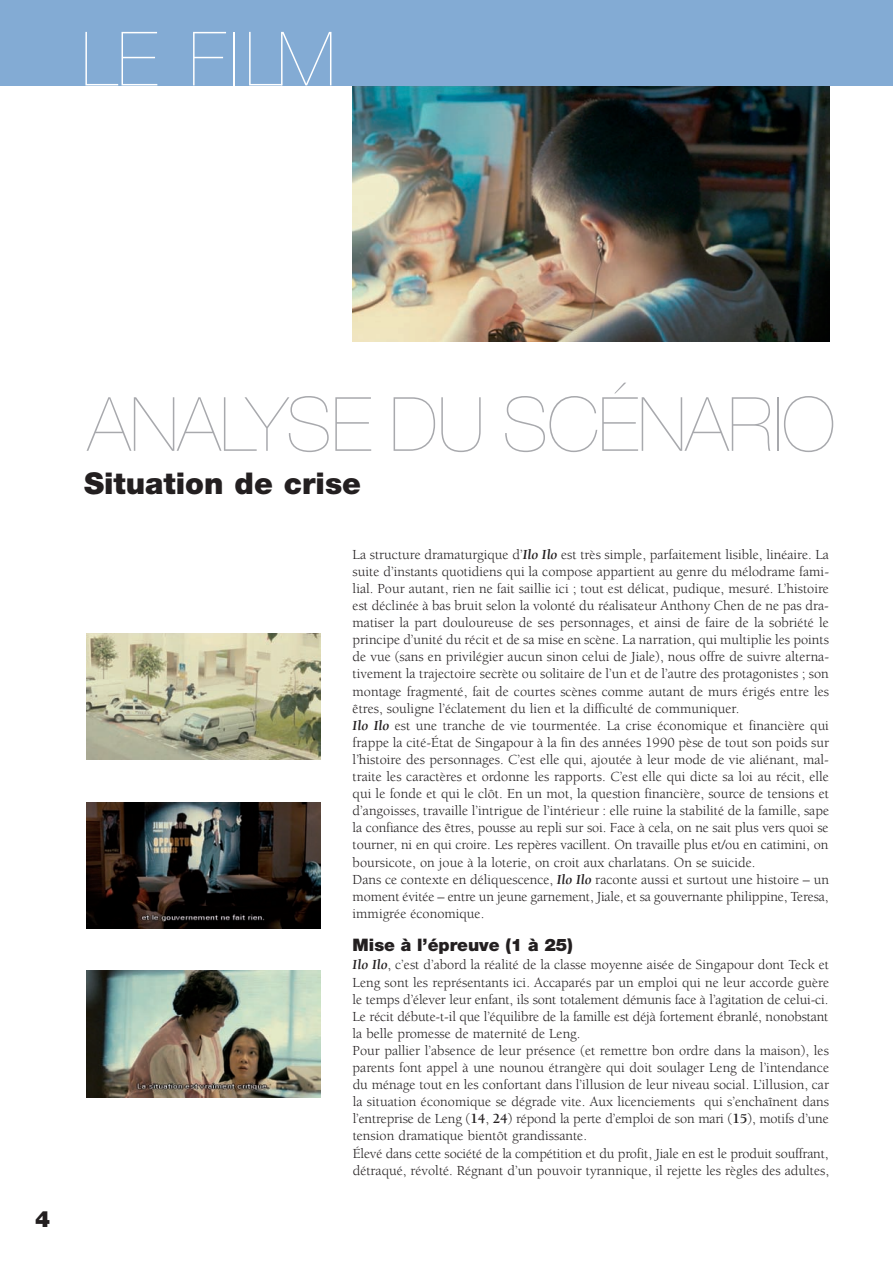
<style>
.page{position:relative;width:893px;height:1263px;background:#fff}
.page>*{position:absolute;margin:0;border:0;box-sizing:border-box;transform-origin:0 0}
.t1{font:200 75px "Helvetica Neue";letter-spacing:-.01em;color:#a8a9ad}
.t2{font:200 75px "Helvetica Neue";letter-spacing:.03em;color:#fff}
.t3{font:900 30px "Helvetica Neue";color:#231f20}
.t4{font:900 22.5px "Helvetica Neue";color:#231f20}
.t5{font:900 17.25px "Helvetica Neue";color:#231f20}
.t6{font:14.25px/17.1px "Berkeley";color:#231f20}
.s1{font-weight:700;font-style:italic}
.s2{font-weight:700}
</style>
<div class="page">
<img style="left:86px;top:633px;width:234px;height:127px">
<img style="left:86px;top:802px;width:234px;height:126px">
<img style="left:86px;top:971px;width:234px;height:126px">
<img style="left:353px;top:86px;width:476px;height:255px">
<div style="left:0;top:0;width:893px;height:86px;background:#83abd4"></div>
<h1 class="t2" style="left:81px;top:32px;width:256px">LE FILM</h1>
<h3 class="t4" style="left:35px;top:1211px;width:17px">4</h3>
<h1 class="t1" style="left:87px;top:397px;width:750px">ANALYSE DU SCÉNARIO</h1>
<h2 class="t3" style="left:84px;top:473px;width:279px">Situation de crise</h2>
<p class="t6" style="left:353px;top:547px;width:478px">La structure dramaturgique d’<span class="s1">Ilo Ilo</span> est très simple, parfaitement lisible, linéaire. La suite d’instants quotidiens qui la compose appartient au genre du mélodrame fami&shy;lial. Pour autant, rien ne fait saillie ici ; tout est délicat, pudique, mesuré. L’histoire est déclinée à bas bruit selon la volonté du réalisateur Anthony Chen de ne pas dra&shy;matiser la part douloureuse de ses personnages, et ainsi de faire de la sobriété le principe d’unité du récit et de sa mise en scène. La narration, qui multiplie les points de vue (sans en privilégier aucun sinon celui de Jiale), nous offre de suivre alterna&shy;tivement la trajectoire secrète ou solitaire de l’un et de l’autre des protagonistes ; son montage fragmenté, fait de courtes scènes comme autant de murs érigés entre les êtres, souligne l’éclatement du lien et la difficulté de communiquer.<br><span class="s1">Ilo Ilo</span> est une tranche de vie tourmentée. La crise économique et financière qui frappe la cité-État de Singapour à la fin des années 1990 pèse de tout son poids sur l’histoire des personnages. C’est elle qui, ajoutée à leur mode de vie aliénant, mal&shy;traite les caractères et ordonne les rapports. C’est elle qui dicte sa loi au récit, elle qui le fonde et qui le clôt. En un mot, la question financière, source de tensions et d’angoisses, travaille l’intrigue de l’intérieur : elle ruine la stabilité de la famille, sape la confiance des êtres, pousse au repli sur soi. Face à cela, on ne sait plus vers quoi se tourner, ni en qui croire. Les repères vacillent. On travaille plus et/ou en catimini, on boursicote, on joue à la loterie, on croit aux charlatans. On se suicide.<br>Dans ce contexte en déliquescence, <span class="s1">Ilo Ilo</span> raconte aussi et surtout une histoire – un moment évitée – entre un jeune garnement, Jiale, et sa gouvernante philippine, Teresa, immigrée économique.</p>
<p class="t5" style="left:353px;top:939px;width:222px">Mise à l’épreuve (1 à 25)</p>
<p class="t6" style="left:353px;top:958px;width:478px"><span class="s1">Ilo Ilo</span>, c’est d’abord la réalité de la classe moyenne aisée de Singapour dont Teck et Leng sont les représentants ici. Accaparés par un emploi qui ne leur accorde guère le temps d’élever leur enfant, ils sont totalement démunis face à l’agitation de celui-ci.<br>Le récit débute-t-il que l’équilibre de la famille est déjà fortement ébranlé, nonobstant la belle promesse de maternité de Leng.<br>Pour pallier l’absence de leur présence (et remettre bon ordre dans la maison), les parents font appel à une nounou étrangère qui doit soulager Leng de l’intendance du ménage tout en les confortant dans l’illusion de leur niveau social. L’illusion, car la situation économique se dégrade vite. Aux licenciements qui s’enchaînent dans l’entreprise de Leng (<span class="s2">14</span>, <span class="s2">24</span>) répond la perte d’emploi de son mari (<span class="s2">15</span>), motifs d’une tension dramatique bientôt grandissante.<br>Élevé dans cette société de la compétition et du profit, Jiale en est le produit souffrant, détraqué, révolté. Régnant d’un pouvoir tyrannique, il rejette les règles des adultes,</p>
</div>
